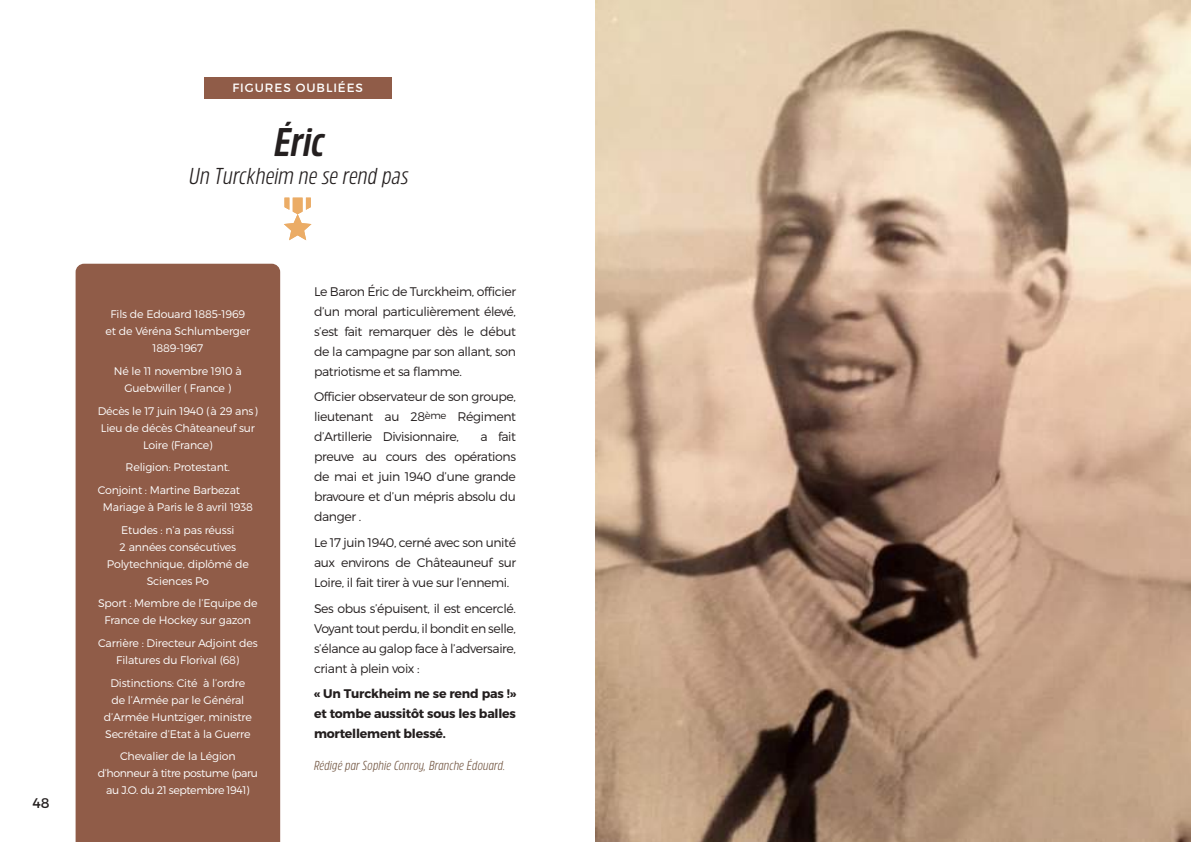
<style>
.page{position:relative;width:1191px;height:842px;background:#fff}
.page>*{position:absolute;margin:0;border:0;box-sizing:border-box;transform-origin:0 0}
.t1{font:italic 700 40px "Rockeby Cd";color:#241f1f}
.t2{font:italic 23px "Rockeby Cd";color:#241f1f}
.t3{font:14px "Montserrat";color:#241f1f}
.t4{font:italic 13px "Rockeby Cd";letter-spacing:.02em;color:#735743}
.t5{font:300 12.5px/20px "Montserrat";letter-spacing:-.03em;color:#241f1f;text-align:justify}
.t6{font:700 12.5px/20px "Montserrat";letter-spacing:-.015em;color:#241f1f;text-align:justify}
.t7{font:12px "Montserrat";letter-spacing:.08em;color:#fff}
.t8{font:300 11px/17px "Montserrat";letter-spacing:-.015em;color:#fff;text-align:center}
.t9{font:300 11px/17px "Montserrat";letter-spacing:-.04em;color:#fff;text-align:center}
</style>
<div class="page">
<div style="left:204px;top:77px;width:187px;height:22px;background:#905c48"></div>
<div style="left:76px;top:264px;width:204px;height:578px;background:#905c48"></div>
<svg style="left:284px;top:198px;width:27px;height:42px"></svg>
<img style="left:595px;top:0;width:596px;height:842px">
<p class="t3" style="left:32px;top:795px;width:19px">48</p>
<p class="t7" style="left:232px;top:80px;width:132px">FIGURES OUBLIÉES</p>
<h1 class="t1" style="left:272px;top:118px;width:61px">Éric</h1>
<h2 class="t2" style="left:188px;top:163px;width:226px">Un Turckheim neserend pas</h2>
<p class="t8" style="left:106px;top:306px;width:146px">Fils de Edouard 1885-1969 et de Véréna Schlumberger<br>1889-1967</p>
<p class="t8" style="left:114px;top:362px;width:129px">Né le 11 novembre 1910 à<br>Guebwiller ( France )</p>
<p class="t8" style="left:98px;top:402px;width:162px">Décès le 17 juin 1940 (à 29 ans)<br>Lieu de décès Châteaneuf sur<br>Loire (France)</p>
<p class="t8" style="left:98px;top:456px;width:144px;line-height:22.7px;text-align:left;text-indent:28px">Religion: Protestant.<br>Conjoint : Martine Barbezat</p>
<p class="t8" style="left:103px;top:495px;width:151px;line-height:22.7px">Mariage à Paris le 8 avril 1938<br>Etudes : n’a pas réussi</p>
<p class="t8" style="left:107px;top:538px;width:143px">2 années consécutives<br>Polytechnique, diplômé de<br>Sciences Po</p>
<p class="t8" style="left:98px;top:595px;width:161px">Sport : Membre de l’Equipe de<br>France de Hockey sur gazon</p>
<p class="t8" style="left:98px;top:634px;width:161px">Carrière : Directeur Adjoint des<br>Filatures du Florival (68)</p>
<p class="t8" style="left:104px;top:674px;width:149px">Distinctions: Cité à l’ordre de l’Armée par le Général d’Armée Huntziger, ministre<br>Secrétaire d’Etat à la Guerre</p>
<p class="t9" style="left:98px;top:748px;width:162px">Chevalier de la Légion d’honneur à titre postume (paru au J.O. du 21 septembre 1941)</p>
<p class="t5" style="left:314px;top:281px;width:203px">Le Baron Éric de Turckheim, officier d’un moral particulièrement élevé, s’est fait remarquer dès le début de la campagne par son allant, son patriotisme et sa flamme.</p>
<p class="t5" style="left:314px;top:387px;width:203px">Officier observateur de son groupe, lieutenant au 28<sup>ème</sup> Régiment d’Artillerie Divisionnaire,</p>
<p class="t5" style="left:314px;top:427px;width:203px;text-indent:166px">a fait preuve au cours des opérations de mai et juin 1940 d’une grande bravoure et d’un mépris absolu du danger .</p>
<p class="t5" style="left:314px;top:532px;width:203px">Le 17 juin 1940, cerné avec son unité aux environs de Châteauneuf sur Loire, il fait tirer à vue sur l’ennemi.</p>
<p class="t5" style="left:314px;top:598px;width:203px">Ses obus s’épuisent, il est encerclé.<br>Voyant tout perdu, il bondit en selle, s’élance au galop face à l’adversaire, criant à plein voix :</p>
<p class="t6" style="left:314px;top:684px;width:203px">« Un Turckheim ne se rend pas !» et tombe aussitôt sous les balles mortellement blessé.</p>
<p class="t4" style="left:314px;top:758px;width:193px">Rédigé par Sophie Conroy, Branche Édouard.</p>
</div>
